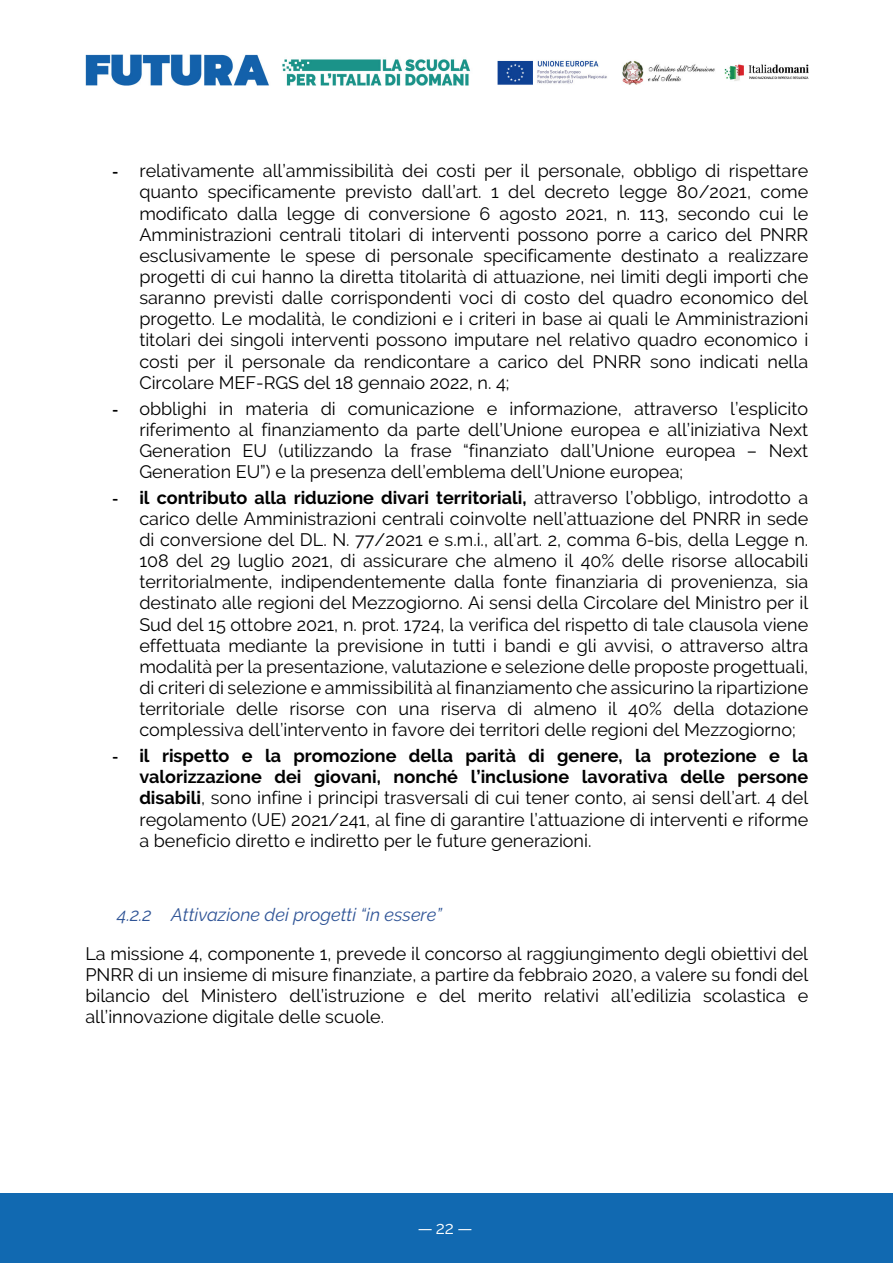
<style>
.page{position:relative;width:893px;height:1263px;background:#fff}
.page>*{position:absolute;margin:0;border:0;box-sizing:border-box;transform-origin:0 0}
.t1{font:18px/21.1px "Raleway";color:#000;text-align:justify}
.t2{font:italic 18px "Raleway";color:#2f5496}
.t3{font:17.55px "Raleway";color:#fff}
.s1{font-family:"Calibri";font-weight:700}
.s2{font-weight:700}
</style>
<div class="page">
<img style="left:86px;top:54px;width:722px;height:32px">
<div style="left:0;top:1193px;width:893px;height:70px;background:#1169b1"></div>
<svg style="left:458px;top:1229px;width:13px;height:1px"></svg>
<svg style="left:419px;top:1229px;width:13px;height:1px"></svg>
<p class="t1" style="left:139px;top:160px;width:670px;text-indent:-27px"><span class="s1">!</span> relativamente all’ammissibilità dei costi per il personale, obbligo di rispettare quanto specificamente previsto dall’art. 1 del decreto legge 80/2021, come modificato dalla legge di conversione 6 agosto 2021, n. 113, secondo cui le Amministrazioni centrali titolari di interventi possono porre a carico del PNRR esclusivamente le spese di personale specificamente destinato a realizzare progetti di cui hanno la diretta titolarità di attuazione, nei limiti degli importi che saranno previsti dalle corrispondenti voci di costo del quadro economico del progetto. Le modalità, le condizioni e i criteri in base ai quali le Amministrazioni titolari dei singoli interventi possono imputare nel relativo quadro economico i costi per il personale da rendicontare a carico del PNRR sono indicati nella Circolare MEF-RGS del 18 gennaio 2022, n. 4;</p>
<p class="t1" style="left:139px;top:397px;width:670px;text-indent:-27px"><span class="s1">!</span> obblighi in materia di comunicazione e informazione, attraverso l’esplicito riferimento al finanziamento da parte dell’Unione europea e all’iniziativa Next Generation EU (utilizzando la frase “finanziato dall’Unione europea – Next Generation EU”) e la presenza dell’emblema dell’Unione europea;</p>
<p class="t1" style="left:139px;top:487px;width:670px;text-indent:-27px"><span class="s1">!</span> <span class="s2">il contributo alla riduzione divari territoriali,</span> attraverso l’obbligo, introdotto a carico delle Amministrazioni centrali coinvolte nell’attuazione del PNRR in sede di conversione del DL. N. 77/2021 e s.m.i., all’art. 2, comma 6-bis, della Legge n.<br>108 del 29 luglio 2021, di assicurare che almeno il 40% delle risorse allocabili territorialmente, indipendentemente dalla fonte finanziaria di provenienza, sia destinato alle regioni del Mezzogiorno. Ai sensi della Circolare del Ministro per il Sud del 15 ottobre 2021, n. prot. 1724, la verifica del rispetto di tale clausola viene effettuata mediante la previsione in tutti i bandi e gli avvisi, o attraverso altra modalità per la presentazione, valutazione e selezione delle proposte progettuali, di criteri di selezione e ammissibilità al finanziamento che assicurino la ripartizione territoriale delle risorse con una riserva di almeno il 40% della dotazione complessiva dell’intervento in favore dei territori delle regioni del Mezzogiorno;</p>
<p class="t1" style="left:139px;top:745px;width:670px;text-indent:-27px"><span class="s1">!</span> <span class="s2">il rispetto e la promozione della parità di genere, la protezione e la valorizzazione dei giovani, nonché l’inclusione lavorativa delle persone disabili</span>, sono infine i principi trasversali di cui tener conto, ai sensi dell’art. 4 del regolamento (UE) 2021/241, al fine di garantire l’attuazione di interventi e riforme a beneficio diretto e indiretto per le future generazioni.</p>
<p class="t2" style="left:117px;top:904px;width:326px">4.2.2 Attivazione dei progetti “in essere”</p>
<p class="t1" style="left:85px;top:943px;width:724px">La missione 4, componente 1, prevede il concorso al raggiungimento degli obiettivi del PNRR di un insieme di misure finanziate, a partire da febbraio 2020, a valere su fondi del bilancio del Ministero dell’istruzione e del merito relativi all’edilizia scolastica e all’innovazione digitale delle scuole.</p>
<p class="t3" style="left:436px;top:1217px;width:20px">22</p>
</div>
